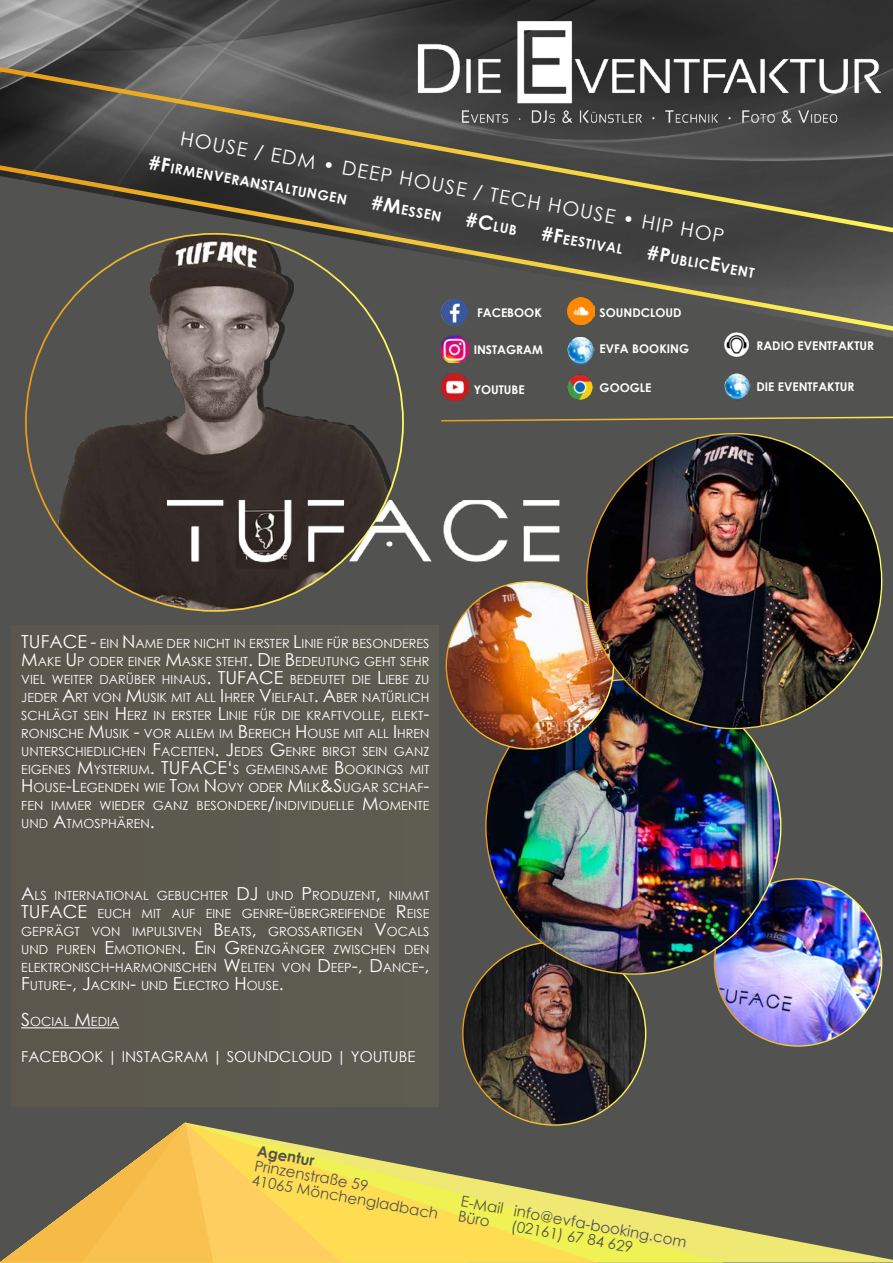
<style>
.page{position:relative;width:893px;height:1263px;background:#fff}
.page>*{position:absolute;margin:0;border:0;box-sizing:border-box;transform-origin:0 0}
.t1{font:19.5px "Century Gothic";color:#fff}
.t2{font:18px "Century Gothic";color:#fff}
.t3{font:15px/15.1px "Century Gothic";color:#525251}
.t4{font:15px "Century Gothic";color:#fff}
.t5{font:700 15px "Century Gothic";color:#525251}
.t6{font:700 13.65px "Century Gothic";color:#fff}
.t7{font:12.6px/18px "Century Gothic";color:#fff;text-align:justify}
.t8{font:700 12px "Century Gothic";color:#fff}
.s1{font-size:19.5px}
.s2{font-size:18px}
.s3{font-size:12.6px}
</style>
<div class="page">
<img style="left:0;top:0;width:893px;height:63px">
<div style="left:0;top:352px;width:893px;height:911px;background:#525251"></div>
<svg style="left:0;top:63px;width:893px;height:98px;background:#52504b"></svg>
<svg style="left:724px;top:1122px;width:169px;height:140px;background:#666555"></svg>
<svg style="left:597px;top:1122px;width:127px;height:140px;background:#878558"></svg>
<svg style="left:468px;top:1122px;width:129px;height:140px;background:#a69f57"></svg>
<svg style="left:341px;top:1122px;width:127px;height:140px;background:#c6b555"></svg>
<svg style="left:213px;top:1122px;width:128px;height:140px;background:#e7c659"></svg>
<svg style="left:0;top:1122px;width:213px;height:140px;background:#af904f"></svg>
<img style="left:412px;top:21px;width:469px;height:106px">
<svg style="left:0;top:161px;width:893px;height:191px;background:#504e47"></svg>
<img style="left:441px;top:336px;width:27px;height:27px">
<img style="left:441px;top:374px;width:27px;height:27px">
<img style="left:567px;top:297px;width:27px;height:27px">
<img style="left:567px;top:337px;width:27px;height:27px">
<img style="left:566px;top:373px;width:27px;height:27px">
<img style="left:441px;top:299px;width:27px;height:27px;border-radius:14px">
<img style="left:724px;top:374px;width:27px;height:27px">
<svg style="left:440px;top:415px;width:453px;height:7px;background:#736a4b"></svg>
<div style="left:12px;top:625px;width:426px;height:481px;background:#5c5a4f"></div>
<img style="left:723px;top:332px;width:27px;height:27px">
<hr style="left:21px;top:1027px;width:98px;height:1px;background:#fff">
<img style="left:463px;top:942px;width:183px;height:183px;border-radius:91px">
<img style="left:714px;top:879px;width:168px;height:167px;border-radius:84px">
<img style="left:486px;top:679px;width:295px;height:295px;border-radius:147px">
<img style="left:446px;top:582px;width:167px;height:167px;border-radius:84px">
<img style="left:587px;top:434px;width:295px;height:294px;border-radius:147px">
<img style="left:26px;top:234px;width:377px;height:377px;border-radius:189px">
<img style="left:155px;top:483px;width:422px;height:99px">
<h1 class="t1" style="left:183px;top:126px;width:554px;rotate:10deg">HOUSE / EDM • DEEP HOUSE / TECH HOUSE • HIP HOP</h1>
<p class="t6" style="left:150px;top:154px;width:203px;rotate:10deg"><span class="s1">#F</span>irmenveranstaltungen</p>
<p class="t6" style="left:373px;top:194px;width:73px;rotate:10deg"><span class="s1">#M</span>essen</p>
<p class="t6" style="left:468px;top:211px;width:53px;rotate:10deg"><span class="s1">#C</span>lub</p>
<p class="t6" style="left:543px;top:225px;width:84px;rotate:10deg"><span class="s1">#F</span>eestival</p>
<p class="t6" style="left:649px;top:244px;width:110px;rotate:10deg"><span class="s1">#P</span>ublic <span class="s1">E</span>vent</p>
<p class="t8" style="left:477px;top:303px;width:66px">FACEBOOK</p>
<p class="t8" style="left:474px;top:341px;width:71px">INSTAGRAM</p>
<p class="t8" style="left:474px;top:380px;width:53px">YOUTUBE</p>
<p class="t8" style="left:600px;top:304px;width:84px">SOUNDCLOUD</p>
<p class="t8" style="left:600px;top:340px;width:91px">EVFA BOOKING</p>
<p class="t8" style="left:600px;top:379px;width:53px">GOOGLE</p>
<p class="t8" style="left:756px;top:378px;width:99px">DIE EVENTFAKTUR</p>
<p class="t8" style="left:756px;top:337px;width:119px">RADIO EVENTFAKTUR</p>
<p class="t7" style="left:21px;top:634px;width:410px"><span class="s2">TUFACE -</span> EIN <span class="s2">N</span>AME DER NICHT IN ERSTER <span class="s2">L</span>INIE FÜR BESONDERES<br><span class="s2">M</span>AKE <span class="s2">U</span>P ODER EINER <span class="s2">M</span>ASKE STEHT<span class="s2">. D</span>IE <span class="s2">B</span>EDEUTU</p>
<p class="t7" style="left:340px;top:652px;width:91px">NG GEHT SEHR</p>
<p class="t7" style="left:21px;top:670px;width:300px">VIEL WEITER DARÜBER HINAUS<span class="s2">. TUFACE</span> BEDEUTET</p>
<p class="t7" style="left:352px;top:670px;width:77px">DIE <span class="s2">L</span>IEBE ZU</p>
<p class="t7" style="left:21px;top:688px;width:261px">JEDER <span class="s2">A</span>RT VON <span class="s2">M</span>USIK MIT ALL <span class="s2">I</span> HRER <span class="s2">V</span>IELFALT</p>
<p class="t7" style="left:21px;top:688px;width:410px;text-indent:293px"><span class="s2">. A</span>BER NATÜRLICH SCHLÄGT SEIN <span class="s2">H</span> ERZ IN ERSTER <span class="s2">L</span>INIE FÜR DIE KRAFTVOLLE<span class="s2">,</span> ELEKT<span class="s2">-</span>RONISCHE <span class="s2">M</span>USIK <span class="s2">-</span> VOR ALLE</p>
<p class="t7" style="left:203px;top:724px;width:228px">M IM <span class="s2">B</span>EREICH <span class="s2">H</span>OUSE MIT ALL <span class="s2">I</span>HREN</p>
<p class="t7" style="left:21px;top:742px;width:149px">U NTERSCHIEDLICHEN <span class="s2">F</span>ACETTE</p>
<p class="t7" style="left:21px;top:742px;width:410px;text-indent:184px">N<span class="s2">. J</span> EDES <span class="s2">G</span>ENRE BIRGT SEIN GANZ EIGENES <span class="s2">M</span>YSTERIUM<span class="s2">. TUFACE‘</span>S GEMEINSAME <span class="s2">B</span>OOKINGS MIT <span class="s2">H</span> OUSE<span class="s2">-L</span>EGENDEN WIE <span class="s2">T</span>OM <span class="s2">N</span> OVY ODER <span class="s2">M</span>ILK<span class="s2">&amp;S</span>UGAR SCHAF<span class="s2">-</span>FEN IMMER WIEDER GANZ BESONDERE<span class="s2">/</span>INDIVIDUELLE</p>
<p class="t7" style="left:362px;top:796px;width:62px"><span class="s2">M</span>OMENTE</p>
<p class="t7" style="left:21px;top:814px;width:135px">U ND <span class="s2">A</span>TMOSPHÄREN<span class="s2">.</span></p>
<p class="t7" style="left:21px;top:886px;width:121px"><span class="s2">A</span>LS INTERNATIONAL</p>
<p class="t7" style="left:157px;top:886px;width:274px">GEBUCHTER <span class="s2">DJ</span> U ND <span class="s2">P</span> RODUZENT<span class="s2">,</span> NIMMT</p>
<h2 class="t2" style="left:21px;top:899px;width:85px">TUFACE <span class="s3">EUC</span></h2>
<p class="t7" style="left:123px;top:904px;width:58px">H MIT AUF</p>
<p class="t7" style="left:21px;top:904px;width:408px;text-indent:184px">EINE GENRE<span class="s2">-</span>ÜBERGREIFENDE <span class="s2">R</span>EISE<br>GEPRÄGT VON IMPULSIVEN <span class="s2">B</span> EATS<span class="s2">,</span> GROSSARTIGEN <span class="s2">V</span>OCAL</p>
<p class="t7" style="left:21px;top:922px;width:410px;text-indent:402px">S U ND PU REN <span class="s2">E</span>MOTIONEN<span class="s2">. E</span>IN <span class="s2">G</span>RENZGÄNGER ZWISCHEN DEN ELEKTRONISCH<span class="s2">-</span>HARMONISCHEN <span class="s2">W</span>ELTE</p>
<p class="t7" style="left:265px;top:958px;width:165px">N VON <span class="s2">D</span>EEP<span class="s2">-, D</span>ANCE<span class="s2">-,</span></p>
<p class="t7" style="left:21px;top:976px;width:170px"><span class="s2">F</span>UTU RE<span class="s2">-, J</span>ACKIN<span class="s2">-</span> U ND <span class="s2">E</span>LECT</p>
<p class="t7" style="left:211px;top:976px;width:75px">RO <span class="s2">H</span>OUSE<span class="s2">.</span></p>
<p class="t7" style="left:21px;top:1012px;width:99px"><span class="s2">S</span>OCIAL <span class="s2">M</span>EDIA</p>
<p class="t4" style="left:21px;top:1046px;width:51px">FACEBOOK</p>
<p class="t4" style="left:108px;top:1046px;width:309px">| INSTAGRAM | SO UNDCLOUD | YO UTUBE</p>
<p class="t5" style="left:259px;top:1139px;width:59px;rotate:10deg">Agentur</p>
<p class="t3" style="left:256px;top:1158px;width:191px;rotate:10deg">Prinzenstraße 59<br>41065 Mönchengladbach</p>
<p class="t3" style="left:462px;top:1193px;width:45px;rotate:10deg">E-Mail<br>Büro</p>
<p class="t3" style="left:515px;top:1203px;width:177px;rotate:10deg">info@evfa-booking.com (02161) 67 84 629</p>
</div>
